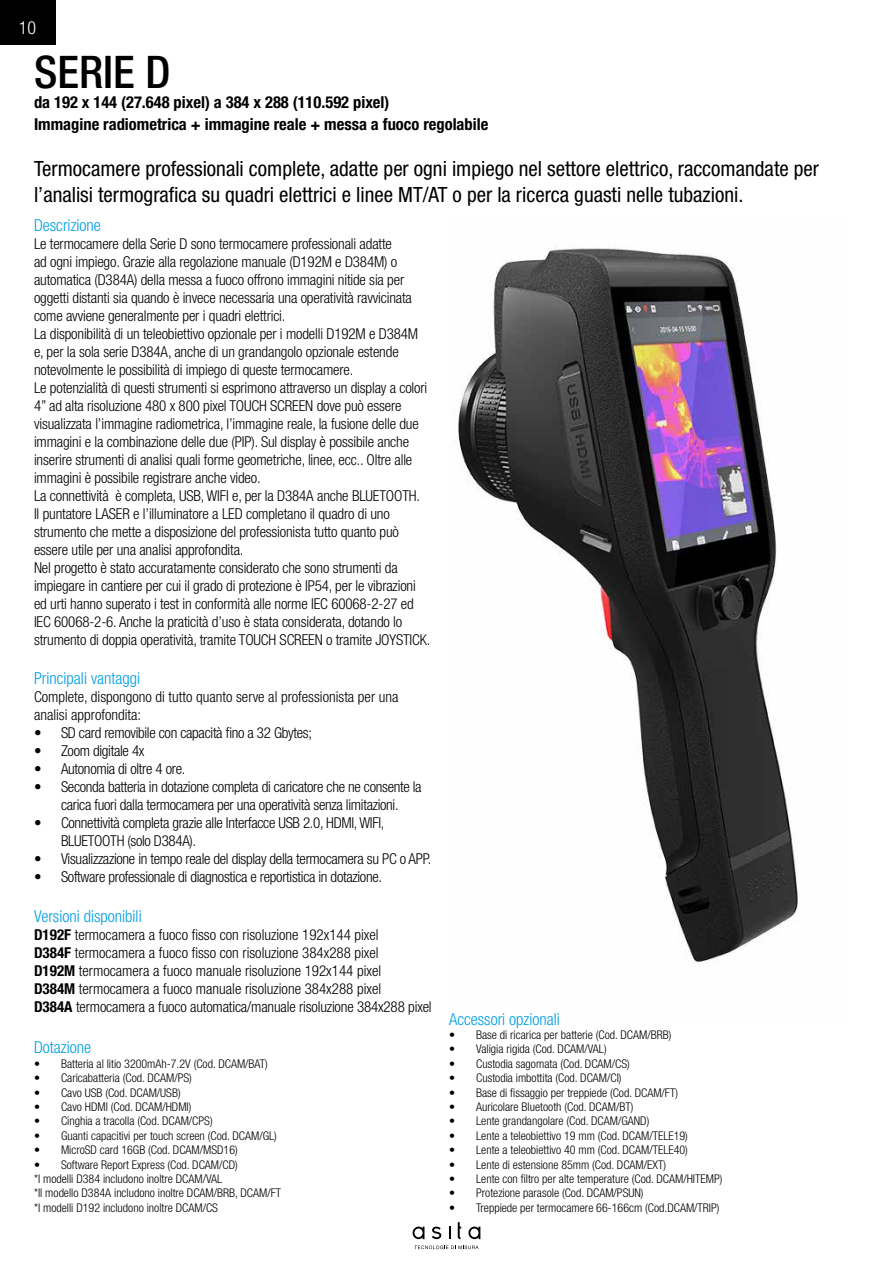
<style>
.page{position:relative;width:893px;height:1263px;background:#fff}
.page>*{position:absolute;margin:0;border:0;box-sizing:border-box;transform-origin:0 0}
.t1{font:500 condensed 45px "Helvetica Neue LT Std";color:#000}
.t2{font:condensed 21px/25.2px "Helvetica Neue LT Std";color:#000}
.t3{font:300 condensed 18px "Helvetica Neue LT Std";color:#fff}
.t4{font:700 condensed 16.5px/21.6px "Helvetica Neue LT Std";color:#000}
.t5{font:300 condensed 16.5px "Helvetica Neue LT Std";color:#009fe3}
.t6{font:300 condensed 15px/18px "Helvetica Neue LT Std";letter-spacing:-.01em;color:#000}
.t7{font:300 condensed 12px/14.4px "Helvetica Neue LT Std";color:#000}
.s1{font-weight:700}
</style>
<div class="page">
<div style="left:0;top:0;width:55px;height:44px;background:#000"></div>
<svg style="left:413px;top:1226px;width:11px;height:13px"></svg>
<svg style="left:432px;top:1226px;width:9px;height:13px"></svg>
<svg style="left:449px;top:1226px;width:1px;height:13px"></svg>
<svg style="left:458px;top:1222px;width:3px;height:17px"></svg>
<svg style="left:468px;top:1226px;width:12px;height:13px"></svg>
<svg style="left:414px;top:1245px;width:65px;height:4px"></svg>
<img style="left:455px;top:245px;width:343px;height:718px">
<p class="t3" style="left:19px;top:17px;width:19px">10</p>
<h1 class="t1" style="left:34px;top:45px;width:138px">SERIE D</h1>
<p class="t4" style="left:34px;top:91px;width:456px">da 192 x 144 (27.648 pixel) a 384 x 288 (110.592 pixel)<br>Immagine radiometrica + immagine reale + messa a fuoco regolabile</p>
<h2 class="t2" style="left:34px;top:156px;width:787px">Termocamere professionali complete, adatte per ogni impiego nel settore elettrico, raccomandate per l’analisi termografica su quadri elettrici e linee MT/AT o per la ricerca guasti nelle tubazioni.</h2>
<p class="t5" style="left:34px;top:215px;width:68px">Descrizione</p>
<p class="t6" style="left:34px;top:234px;width:398px">Le termocamere della Serie D sono termocamere professionali adatte<br>ad ogni impiego. Grazie alla regolazione manuale (D192M e D384M) o automatica (D384A) della messa a fuoco offrono immagini nitide sia per oggetti distanti sia quando è invece necessaria una operatività ravvicinata come avviene generalmente per i quadri elettrici.<br>La disponibilità di un teleobiettivo opzionale per i modelli D192M e D384M e, per la sola serie D384A, anche di un grandangolo opzionale estende notevolmente le possibilità di impiego di queste termocamere.<br>Le potenzialità di questi strumenti si esprimono attraverso un display a colori 4” ad alta risoluzione 480 x 800 pixel TOUCH SCREEN dove può essere visualizzata l’immagine radiometrica, l’immagine reale, la fusione delle due immagini e la combinazione delle due (PIP). Sul display è possibile anche inserire strumenti di analisi quali forme geometriche, linee, ecc.. Oltre alle immagini è possibile registrare anche video.<br>La connettività è completa, USB, WIFI e, per la D384A anche BLUETOOTH.<br>Il puntatore LASER e l’illuminatore a LED completano il quadro di uno strumento che mette a disposizione del professionista tutto quanto può essere utile per una analisi approfondita.<br>Nel progetto è stato accuratamente considerato che sono strumenti da impiegare in cantiere per cui il grado di protezione è IP54, per le vibrazioni ed urti hanno superato i test in conformità alle norme IEC 60068-2-27 ed IEC 60068-2-6. Anche la praticità d’uso è stata considerata, dotando lo strumento di doppia operatività, tramite TOUCH SCREEN o tramite JOYSTICK.</p>
<p class="t5" style="left:34px;top:669px;width:108px">Principali vantaggi</p>
<p class="t6" style="left:34px;top:688px;width:366px">Complete, dispongono di tutto quanto serve al professionista per una analisi approfondita:</p>
<p class="t6" style="left:34px;top:724px;width:279px">• SD card removibile con capacità fino a 32 Gbytes;</p>
<p class="t6" style="left:34px;top:742px;width:112px">• Zoom digitale 4x</p>
<p class="t6" style="left:34px;top:760px;width:153px">• Autonomia di oltre 4 ore.</p>
<p class="t6" style="left:34px;top:778px;width:389px;text-align:center">• Seconda batteria in dotazione completa di caricatore che ne consente la carica fuori dalla termocamera per una operatività senza limitazioni.</p>
<p class="t6" style="left:61px;top:814px;width:325px;text-indent:-27px">• Connettività completa grazie alle Interfacce USB 2.0, HDMI, WIFI,<br>BLUETOOTH (solo D384A).</p>
<p class="t6" style="left:34px;top:850px;width:399px">• Visualizzazione in tempo reale del display della termocamera su PC o APP.</p>
<p class="t6" style="left:34px;top:868px;width:350px">• Software professionale di diagnostica e reportistica in dotazione.</p>
<p class="t5" style="left:34px;top:907px;width:109px">Versioni disponibili</p>
<p class="t6" style="left:34px;top:925px;width:399px"><span class="s1">D192F</span> termocamera a fuoco fisso con risoluzione 192x144 pixel<br><span class="s1">D384F</span> termocamera a fuoco fisso con risoluzione 384x288 pixel<br><span class="s1">D192M</span> termocamera a fuoco manuale risoluzione 192x144 pixel<br><span class="s1">D384M</span> termocamera a fuoco manuale risoluzione 384x288 pixel<br><span class="s1">D384A</span> termocamera a fuoco automatica/manuale risoluzione 384x288 pixel</p>
<p class="t5" style="left:34px;top:1038px;width:59px">Dotazione</p>
<p class="t7" style="left:34px;top:1056px;width:235px">• Batteria al litio 3200mAh-7.2V (Cod. DCAM/BAT)</p>
<p class="t7" style="left:34px;top:1070px;width:159px">• Caricabatteria (Cod. DCAM/PS)</p>
<p class="t7" style="left:34px;top:1085px;width:148px">• Cavo USB (Cod. DCAM/USB)</p>
<p class="t7" style="left:34px;top:1099px;width:159px">• Cavo HDMI (Cod. DCAM/HDMI)</p>
<p class="t7" style="left:34px;top:1114px;width:180px">• Cinghia a tracolla (Cod. DCAM/CPS)</p>
<p class="t7" style="left:34px;top:1128px;width:244px">• Guanti capacitivi per touch screen (Cod. DCAM/GL)</p>
<p class="t7" style="left:34px;top:1142px;width:205px">• MicroSD card 16GB (Cod. DCAM/MSD16)</p>
<p class="t7" style="left:34px;top:1157px;width:249px">• Software Report Express (Cod. DCAM/CD)<br>*I modelli D384 includono inoltre DCAM/VAL<br>*Il modello D384A includono inoltre DCAM/BRB, DCAM/FT *I modelli D192 includono inoltre DCAM/CS</p>
<p class="t5" style="left:449px;top:1009px;width:112px">Accessori opzionali</p>
<p class="t7" style="left:449px;top:1027px;width:224px">• Base di ricarica per batterie (Cod. DCAM/BRB)</p>
<p class="t7" style="left:449px;top:1042px;width:159px">• Valigia rigida (Cod. DCAM/VAL)</p>
<p class="t7" style="left:449px;top:1056px;width:182px">• Custodia sagomata (Cod. DCAM/CS)</p>
<p class="t7" style="left:449px;top:1070px;width:174px">• Custodia imbottita (Cod. DCAM/CI)</p>
<p class="t7" style="left:449px;top:1085px;width:230px">• Base di fissaggio per treppiede (Cod. DCAM/FT)</p>
<p class="t7" style="left:449px;top:1099px;width:186px">• Auricolare Bluetooth (Cod. DCAM/BT)</p>
<p class="t7" style="left:449px;top:1114px;width:202px">• Lente grandangolare (Cod. DCAM/GAND)</p>
<p class="t7" style="left:449px;top:1128px;width:240px">• Lente a teleobiettivo 19 mm (Cod. DCAM/TELE19)</p>
<p class="t7" style="left:449px;top:1142px;width:240px">• Lente a teleobiettivo 40 mm (Cod. DCAM/TELE40)</p>
<p class="t7" style="left:449px;top:1157px;width:218px">• Lente di estensione 85mm (Cod. DCAM/EXT)</p>
<p class="t7" style="left:449px;top:1171px;width:275px">• Lente con filtro per alte temperature (Cod. DCAM/HITEMP)</p>
<p class="t7" style="left:449px;top:1186px;width:196px">• Protezione parasole (Cod. DCAM/PSUN)</p>
<p class="t7" style="left:449px;top:1200px;width:272px">• Treppiede per termocamere 66-166cm (Cod.DCAM/TRIP)</p>
</div>
